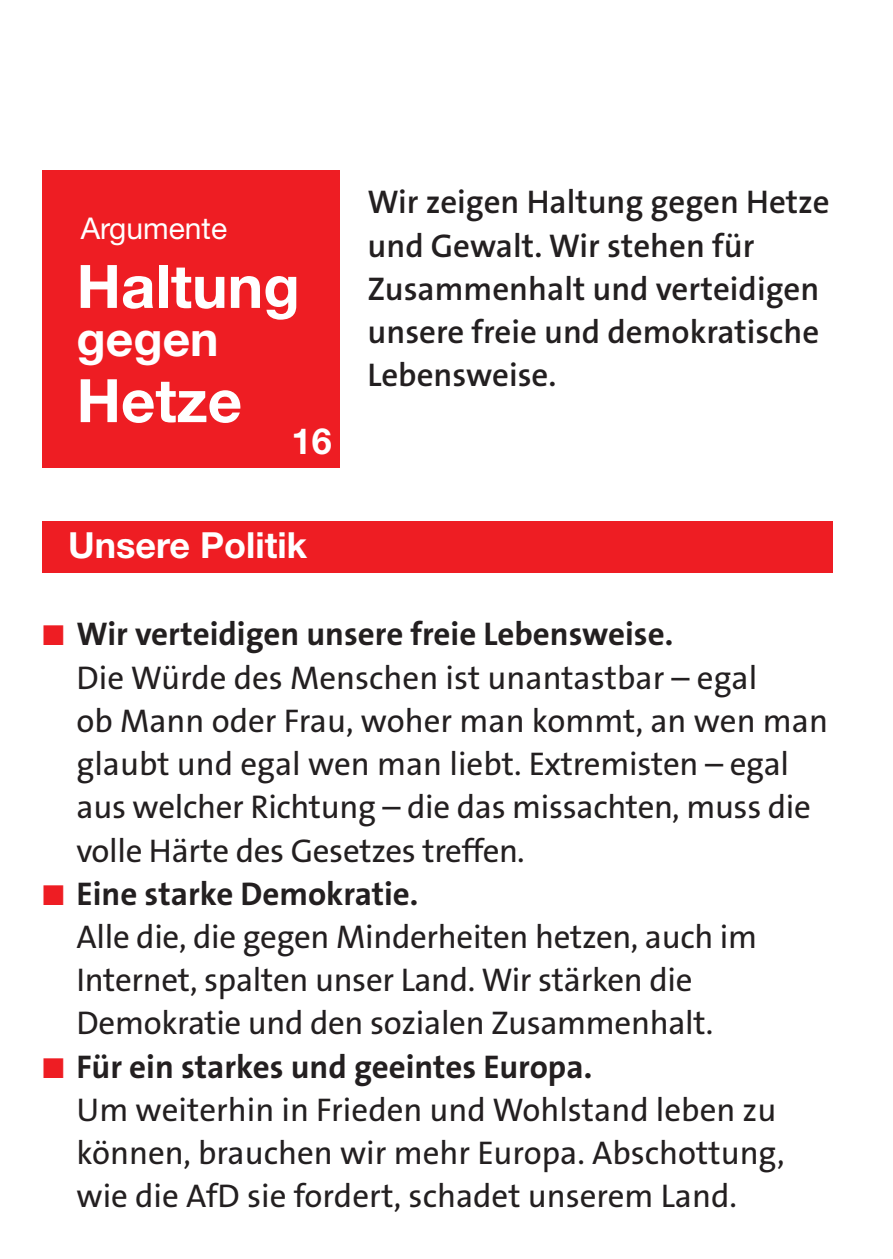
<style>
.page{position:relative;width:893px;height:1259px;background:#fff}
.page>*{position:absolute;margin:0;border:0;box-sizing:border-box;transform-origin:0 0}
.t1{font:700 60px "Helvetica Neue LT Std";color:#fff}
.t2{font:700 48px "Helvetica Neue LT Std";color:#fff}
.t3{font:700 36px "Helvetica Neue LT Std";color:#fff}
.t4{font:33px/43.2px "The Sans LP5 Plain";letter-spacing:-.01em;color:#231f20}
.t5{font:33px/43.2px "The Sans LP6 Se Bld";color:#231f20}
.t6{font:33px "The Sans LP7 Bld";color:#231f20}
.t7{font:30px "Helvetica Neue LT Std";color:#fff}
.s1{font-family:"European Pi Three";color:#ee1d23}
</style>
<div class="page">
<div style="left:43px;top:170px;width:297px;height:298px;background:#ee1d23"></div>
<div style="left:43px;top:522px;width:790px;height:51px;background:#ee1d23"></div>
<p class="t7" style="left:81px;top:211px;width:148px">Argumente</p>
<h1 class="t1" style="left:77px;top:252px;width:225px">Haltung</h1>
<h2 class="t2" style="left:77px;top:311px;width:144px">gegen</h2>
<h1 class="t1" style="left:77px;top:366px;width:167px">Hetze</h1>
<p class="t3" style="left:292px;top:421px;width:42px">16</p>
<p class="t3" style="left:68px;top:524px;width:241px">Unsere Politik</p>
<p class="t5" style="left:368px;top:183px;width:464px">Wir zeigen Haltung gegen Hetze und Gewalt. Wir stehen für<br>Zusammenhalt und verteidigen unsere freie und demokratische<br>Lebensweise.</p>
<p class="t6" style="left:43px;top:621px;width:632px"><span class="s1">-</span> Wir verteidigen unsere freie Lebensweise.</p>
<p class="t4" style="left:77px;top:659px;width:753px">Die Würde des Menschen ist unantastbar – egal<br>ob Mann oder Frau, woher man kommt, an wen man glaubt und egal wen man liebt. Extremisten – egal aus welcher Richtung – die das missachten, muss die volle Härte des Gesetzes treffen.</p>
<p class="t6" style="left:43px;top:880px;width:377px"><span class="s1">-</span> Eine starke Demokratie.</p>
<p class="t4" style="left:77px;top:918px;width:682px">Alle die, die gegen Minderheiten hetzen, auch im<br>Internet, spalten unser Land. Wir stärken die<br>Demokratie und den sozialen Zusammenhalt.</p>
<p class="t6" style="left:43px;top:1053px;width:551px"><span class="s1">-</span> Für ein starkes und geeintes Europa.</p>
<p class="t4" style="left:77px;top:1091px;width:710px">Um weiterhin in Frieden und Wohlstand leben zu können, brauchen wir mehr Europa. Abschottung, wie die AfD sie fordert, schadet unserem Land.</p>
</div>
